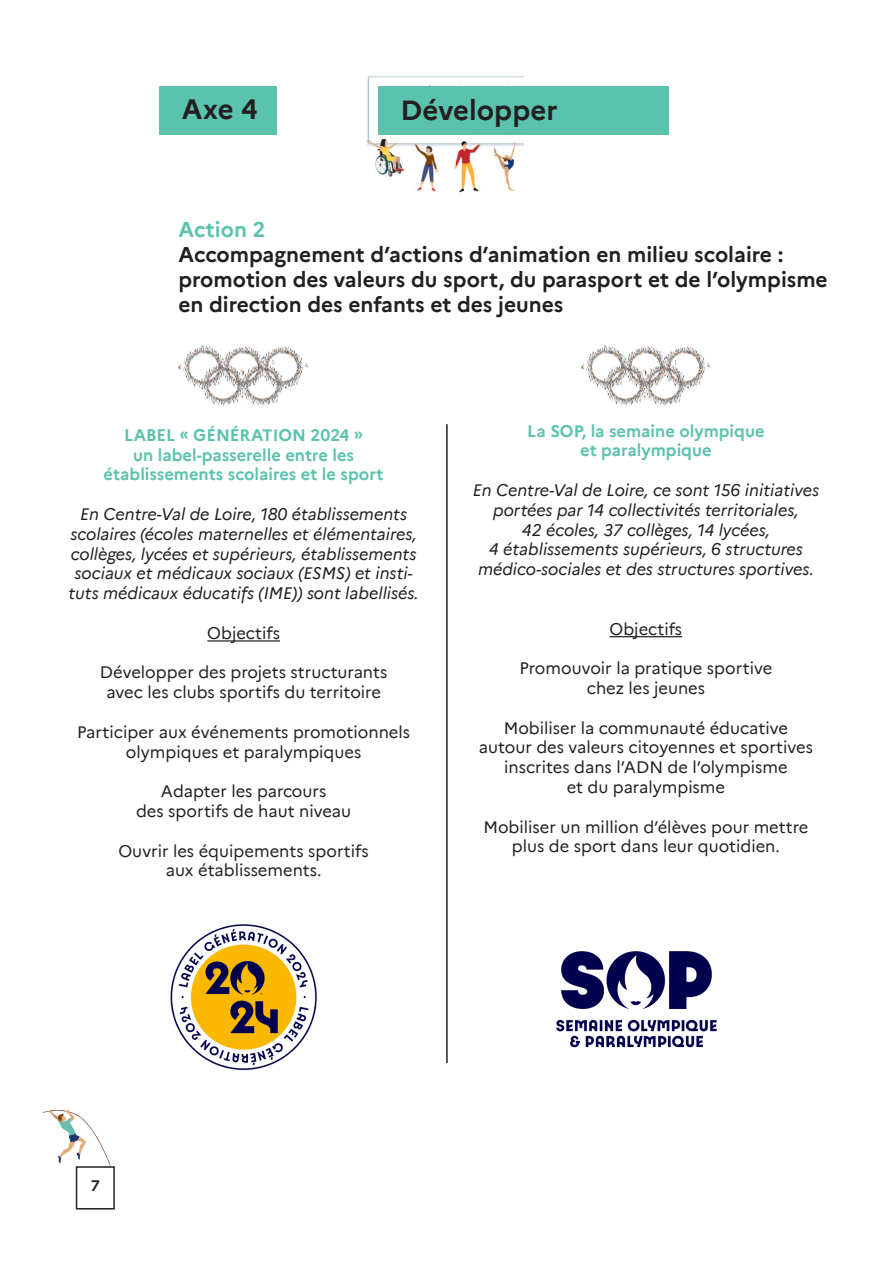
<style>
.page{position:relative;width:893px;height:1263px;background:#fff}
.page>*{position:absolute;margin:0;border:0;box-sizing:border-box;transform-origin:0 0}
.t1{font:700 27.6px "Marianne";color:#231f20}
.t2{font:700 21px "Marianne";color:#231f20}
.t3{font:700 21px "Marianne";color:#5bc2ad}
.t4{font:16.5px/19.8px "Marianne";color:#231f20;text-align:center}
.t5{font:italic 16.5px/19.8px "Marianne";color:#231f20;text-align:center}
.t6{font:700 16.5px "Marianne";color:#5bc2ad}
.t7{font:700 15px "Marianne";color:#231f20}
</style>
<div class="page">
<img style="left:42px;top:1109px;width:69px;height:70px">
<img style="left:366px;top:76px;width:157px;height:117px">
<div style="left:378px;top:86px;width:290px;height:49px;background:#5bc2ad"></div>
<div style="left:159px;top:86px;width:118px;height:49px;background:#5bc2ad"></div>
<hr style="left:207px;top:640px;width:73px;height:1px;background:#231f20">
<img style="left:178px;top:345px;width:131px;height:61px">
<hr style="left:446px;top:424px;width:2px;height:639px;background:#231f20">
<hr style="left:610px;top:636px;width:72px;height:1px;background:#231f20">
<img style="left:581px;top:345px;width:130px;height:61px">
<img style="left:170px;top:924px;width:147px;height:146px">
<img style="left:556px;top:951px;width:161px;height:97px">
<div style="left:76px;top:1166px;width:39px;height:43px;border:2px solid #231f20"></div>
<p class="t1" style="left:182px;top:88px;width:77px">Axe 4</p>
<p class="t1" style="left:401px;top:88px;width:159px">Développer</p>
<p class="t3" style="left:178px;top:213px;width:88px">Action 2</p>
<p class="t2" style="left:178px;top:238px;width:606px">Accompagnement d’actions d’animation en milieu scolaire :</p>
<p class="t2" style="left:178px;top:263px;width:651px">promotion des valeurs du sport, du parasport et de l’olympisme</p>
<p class="t2" style="left:178px;top:288px;width:386px">en direction des enfants et des jeunes</p>
<p class="t6" style="left:124px;top:422px;width:240px">LABEL « GÉNÉRATION 2024 »</p>
<p class="t6" style="left:133px;top:442px;width:222px">un label-passerelle entre les</p>
<p class="t6" style="left:104px;top:462px;width:282px">établissements scolaires et le sport</p>
<p class="t5" style="left:69px;top:503px;width:351px">En Centre-Val de Loire, 180 établissements scolaires (écoles maternelles et élémentaires, collèges, lycées et supérieurs, établissements sociaux et médicaux sociaux (ESMS) et insti&shy;tuts médicaux éducatifs (IME)) sont labellisés.</p>
<p class="t4" style="left:207px;top:622px;width:74px">Objectifs</p>
<p class="t4" style="left:100px;top:661px;width:289px">Développer des projets structurants</p>
<p class="t4" style="left:106px;top:681px;width:276px">avec les clubs sportifs du territoire</p>
<p class="t4" style="left:77px;top:721px;width:334px">Participer aux événements promotionnels olympiques et paralympiques</p>
<p class="t4" style="left:161px;top:780px;width:167px">Adapter les parcours</p>
<p class="t4" style="left:136px;top:800px;width:217px">des sportifs de haut niveau</p>
<p class="t4" style="left:118px;top:839px;width:252px">Ouvrir les équipements sportifs</p>
<p class="t4" style="left:166px;top:859px;width:157px">aux établissements.</p>
<p class="t6" style="left:527px;top:418px;width:239px">La SOP, la semaine olympique</p>
<p class="t6" style="left:580px;top:438px;width:133px">et paralympique</p>
<p class="t5" style="left:473px;top:479px;width:348px">En Centre-Val de Loire, ce sont 156 initiatives portées par 14 collectivités territoriales,</p>
<p class="t5" style="left:522px;top:518px;width:250px">42 écoles, 37 collèges, 14 lycées,</p>
<p class="t5" style="left:489px;top:538px;width:315px">4 établissements supérieurs, 6 structures</p>
<p class="t5" style="left:478px;top:558px;width:337px">médico-sociales et des structures sportives.</p>
<p class="t4" style="left:610px;top:617px;width:74px">Objectifs</p>
<p class="t4" style="left:519px;top:657px;width:254px">Promouvoir la pratique sportive</p>
<p class="t4" style="left:587px;top:677px;width:120px">chez les jeunes</p>
<p class="t4" style="left:504px;top:716px;width:286px">Mobiliser la communauté éducative</p>
<p class="t4" style="left:479px;top:736px;width:336px">autour des valeurs citoyennes et sportives inscrites dans l’ADN de l’olympisme</p>
<p class="t4" style="left:567px;top:776px;width:160px">et du paralympisme</p>
<p class="t4" style="left:483px;top:815px;width:326px">Mobiliser un million d’élèves pour mettre plus de sport dans leur quotidien.</p>
<p class="t7" style="left:91px;top:1174px;width:10px">7</p>
</div>
